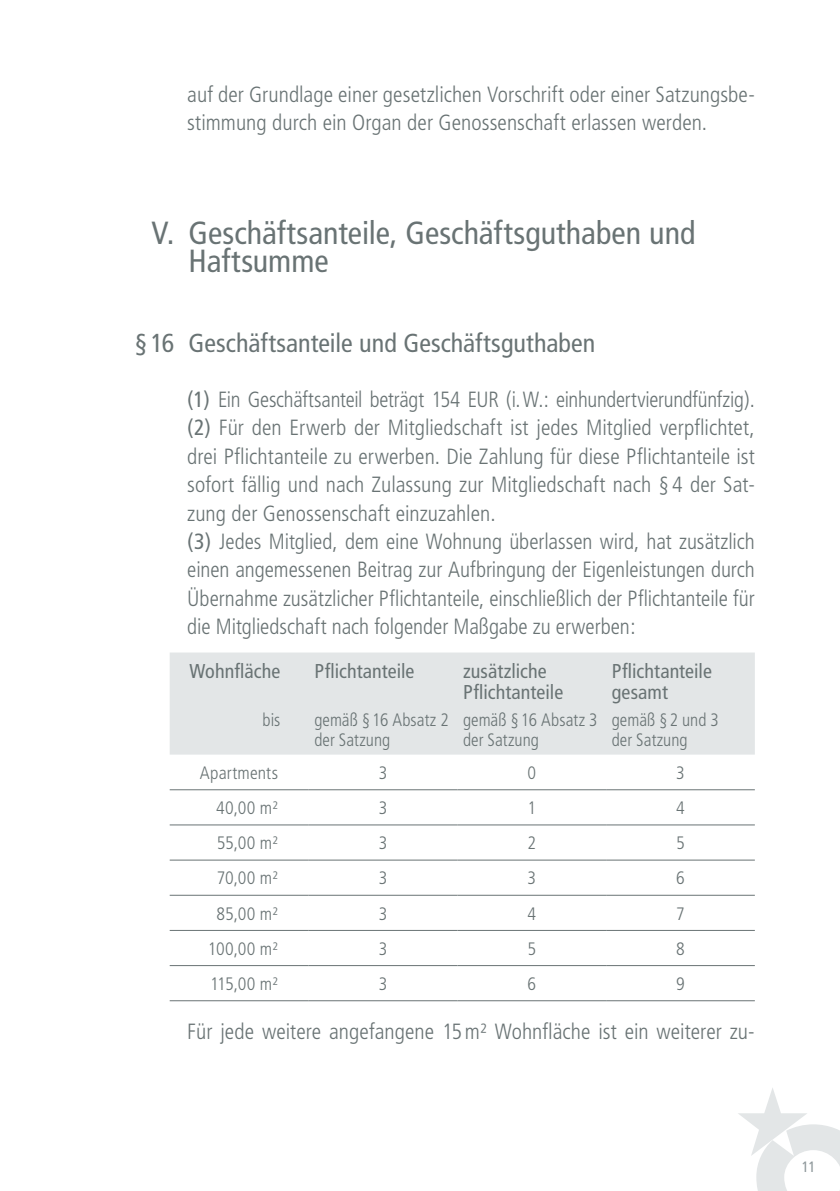
<style>
.page{position:relative;width:840px;height:1191px;background:#fff}
.page>*{position:absolute;margin:0;border:0;box-sizing:border-box;transform-origin:0 0}
.t1{font:condensed 32px/28.4px "Frutiger";color:#697374}
.t2{font:condensed 26px "Frutiger";color:#697374}
.t3{font:300 condensed 22px/28.4px "Frutiger";color:#697374;scale:.96 1}
.t4{font:300 condensed 22px/28.4px "Frutiger";color:#697374}
.t5{font:condensed 20px/21px "Frutiger";color:#697374}
.t6{font:300 condensed 18px/20px "Frutiger";letter-spacing:.005em;color:#697374}
.t7{font:condensed 15px "Frutiger";color:#90999c}
.s1{font-weight:400}
</style>
<div class="page">
<svg style="left:738px;top:1088px;width:101px;height:103px"></svg>
<div style="left:170px;top:652px;width:584px;height:102px;background:#e3e6e7"></div>
<hr style="left:170px;top:789px;width:138px;height:1px;background:#697374">
<hr style="left:308px;top:789px;width:149px;height:1px;background:#697374">
<hr style="left:457px;top:789px;width:148px;height:1px;background:#697374">
<hr style="left:605px;top:789px;width:149px;height:1px;background:#697374">
<hr style="left:170px;top:824px;width:138px;height:1px;background:#697374">
<hr style="left:308px;top:824px;width:149px;height:1px;background:#697374">
<hr style="left:457px;top:824px;width:148px;height:1px;background:#697374">
<hr style="left:605px;top:824px;width:149px;height:1px;background:#697374">
<hr style="left:170px;top:859px;width:138px;height:1px;background:#697374">
<hr style="left:308px;top:859px;width:149px;height:1px;background:#697374">
<hr style="left:457px;top:859px;width:148px;height:1px;background:#697374">
<hr style="left:605px;top:859px;width:149px;height:1px;background:#697374">
<hr style="left:170px;top:895px;width:138px;height:1px;background:#697374">
<hr style="left:308px;top:895px;width:149px;height:1px;background:#697374">
<hr style="left:457px;top:895px;width:148px;height:1px;background:#697374">
<hr style="left:605px;top:895px;width:149px;height:1px;background:#697374">
<hr style="left:170px;top:930px;width:138px;height:1px;background:#697374">
<hr style="left:308px;top:930px;width:149px;height:1px;background:#697374">
<hr style="left:457px;top:930px;width:148px;height:1px;background:#697374">
<hr style="left:605px;top:930px;width:149px;height:1px;background:#697374">
<hr style="left:170px;top:965px;width:138px;height:1px;background:#697374">
<hr style="left:308px;top:965px;width:149px;height:1px;background:#697374">
<hr style="left:457px;top:965px;width:148px;height:1px;background:#697374">
<hr style="left:605px;top:965px;width:149px;height:1px;background:#697374">
<hr style="left:170px;top:1000px;width:138px;height:1px;background:#697374">
<hr style="left:308px;top:1000px;width:149px;height:1px;background:#697374">
<hr style="left:457px;top:1000px;width:148px;height:1px;background:#697374">
<hr style="left:605px;top:1000px;width:149px;height:1px;background:#697374">
<p class="t4" style="left:187px;top:80px;width:568px">auf der Grundlage einer gesetzlichen Vorschrift oder einer Satzungsbe&shy;stimmung durch ein Organ der Genossenschaft erlassen werden.</p>
<p class="t1" style="left:188px;top:218px;width:508px;text-indent:-37px">V. Geschäftsanteile, Geschäftsguthaben und<br>Haftsumme</p>
<p class="t2" style="left:135px;top:328px;width:462px">§ 16 Geschäftsanteile und Geschäftsguthaben</p>
<p class="t3" style="left:187px;top:385px;width:592px"><span class="s1">(1)</span> Ein Geschäftsanteil beträgt 154 EUR (i.W.: einhundertvierundfünfzig). <span class="s1">(2)</span> Für den Erwerb der Mitgliedschaft ist jedes Mitglied verpflichtet, drei Pflichtanteile zu erwerben. Die Zahlung für diese Pflichtanteile ist sofort fällig und nach Zulassung zur Mitgliedschaft nach § 4 der Sat&shy;zung der Genossenschaft einzuzahlen.<br><span class="s1">(3)</span> Jedes Mitglied, dem eine Wohnung überlassen wird, hat zusätzlich einen angemessenen Beitrag zur Aufbringung der Eigenleistungen durch Übernahme zusätzlicher Pflichtanteile, einschließlich der Pflichtanteile für die Mitgliedschaft nach folgender Maßgabe zu erwerben:</p>
<p class="t5" style="left:189px;top:660px;width:92px">Wohnfläche</p>
<p class="t5" style="left:314px;top:660px;width:101px">Pflichtanteile</p>
<p class="t5" style="left:463px;top:660px;width:101px">zusätzliche<br>Pflichtanteile</p>
<p class="t5" style="left:611px;top:660px;width:101px">Pflichtanteile gesamt</p>
<p class="t6" style="left:262px;top:710px;width:19px">bis</p>
<p class="t6" style="left:314px;top:710px;width:136px">gemäß §16 Absatz 2 der Satzung</p>
<p class="t6" style="left:463px;top:710px;width:136px">gemäß §16 Absatz 3 der Satzung</p>
<p class="t6" style="left:611px;top:710px;width:108px">gemäß §2 und 3 der Satzung</p>
<p class="t6" style="left:200px;top:763px;width:80px">Apartments</p>
<p class="t6" style="left:378px;top:763px;width:10px">3</p>
<p class="t6" style="left:527px;top:763px;width:10px">0</p>
<p class="t6" style="left:675px;top:763px;width:10px">3</p>
<p class="t6" style="left:216px;top:798px;width:63px">40,00 m²</p>
<p class="t6" style="left:378px;top:798px;width:10px">3</p>
<p class="t6" style="left:527px;top:798px;width:10px">1</p>
<p class="t6" style="left:675px;top:798px;width:10px">4</p>
<p class="t6" style="left:216px;top:833px;width:63px">55,00 m²</p>
<p class="t6" style="left:378px;top:833px;width:10px">3</p>
<p class="t6" style="left:527px;top:833px;width:10px">2</p>
<p class="t6" style="left:675px;top:833px;width:10px">5</p>
<p class="t6" style="left:216px;top:868px;width:63px">70,00 m²</p>
<p class="t6" style="left:378px;top:868px;width:10px">3</p>
<p class="t6" style="left:527px;top:868px;width:10px">3</p>
<p class="t6" style="left:675px;top:868px;width:10px">6</p>
<p class="t6" style="left:216px;top:903px;width:63px">85,00 m²</p>
<p class="t6" style="left:378px;top:903px;width:10px">3</p>
<p class="t6" style="left:527px;top:903px;width:10px">4</p>
<p class="t6" style="left:675px;top:903px;width:10px">7</p>
<p class="t6" style="left:208px;top:938px;width:71px">100,00 m²</p>
<p class="t6" style="left:378px;top:938px;width:10px">3</p>
<p class="t6" style="left:527px;top:938px;width:10px">5</p>
<p class="t6" style="left:675px;top:938px;width:10px">8</p>
<p class="t6" style="left:210px;top:974px;width:69px">115,00 m²</p>
<p class="t6" style="left:378px;top:974px;width:10px">3</p>
<p class="t6" style="left:527px;top:974px;width:10px">6</p>
<p class="t6" style="left:675px;top:974px;width:10px">9</p>
<p class="t4" style="left:187px;top:1017px;width:568px">Für jede weitere angefangene 15m² Wohnfläche ist ein weiterer zu-</p>
<p class="t7" style="left:801px;top:1158px;width:15px">11</p>
</div>
